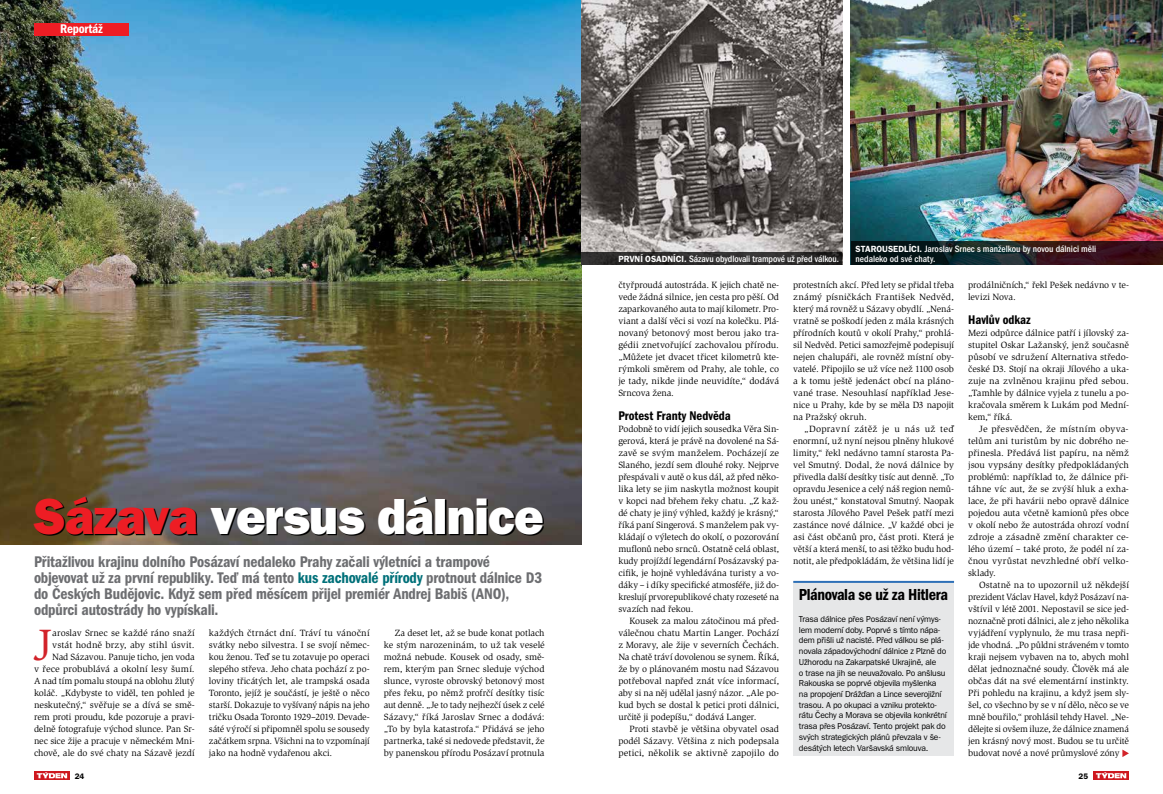
<style>
.page{position:relative;width:1163px;height:794px;background:#fff}
.page>*{position:absolute;margin:0;border:0;box-sizing:border-box;transform-origin:0 0}
.t1{font:51px "ITC Franklin Gothic Std Hvy";letter-spacing:-.02em;color:#fff}
.t2{font:45.1px "Slimbach Std";color:#d2232a}
.t3{font:16.5px "ITC Franklin Gothic Std Dm Cd";letter-spacing:-.025em;color:#000}
.t4{font:16px/16px "ITC Franklin Gothic Std Dm Cd";letter-spacing:-.01em;color:#6d6e71}
.t5{font:13px "ITC Franklin Gothic Std Dm Cd";color:#000}
.t6{font:13px "ITC Franklin Gothic Std Dm Cd";letter-spacing:-.02em;color:#fff}
.t7{font:500 condensed 9.5px "ITC Franklin Gothic Std";letter-spacing:-.005em;color:#fff}
.t8{font:9.3px/12px "Slimbach Std";letter-spacing:-.01em;color:#000;text-align:justify}
.t9{font:8.7px/10.7px "ITC Franklin Gothic Std";letter-spacing:-.02em;color:#000}
.t10{font:600 8px "ITC Franklin Gothic Std";color:#000}
.s1{color:#ed1d24}
.s2{color:#007079}
.s3{font-weight:600;font-stretch:normal;font-size:9px}
</style>
<div class="page">
<svg style="left:34px;top:771px;width:36px;height:9px"></svg>
<svg style="left:37px;top:772px;width:30px;height:6px"></svg>
<svg style="left:1093px;top:771px;width:35px;height:9px"></svg>
<svg style="left:1095px;top:772px;width:30px;height:6px"></svg>
<img style="left:0;top:0;width:581px;height:544px">
<img style="left:850px;top:0;width:312px;height:242px">
<img style="left:581px;top:0;width:261px;height:252px">
<div style="left:793px;top:581px;width:160px;height:174px;background:#e6e7e8"></div>
<hr style="left:793px;top:581px;width:160px;height:2px;background:#2d6fb7">
<div style="left:34px;top:23px;width:95px;height:12px;background:#ed1d24"></div>
<svg style="left:1122px;top:749px;width:6px;height:8px"></svg>
<svg style="left:850px;top:242px;width:312px;height:23px;background:#1f191d"></svg>
<svg style="left:581px;top:252px;width:261px;height:13px;background:#2d2c2b"></svg>
<svg style="left:35px;top:497px;width:508px;height:38px;background:#302d2c"></svg>
<h3 class="t6" style="left:60px;top:22px;width:44px">Reportáž</h3>
<h1 class="t1" style="left:33px;top:484px;width:512px"><span class="s1">Sázava</span> versus dálnice</h1>
<p class="t4" style="left:34px;top:553px;width:509px">Přitažlivou krajinu dolního Posázaví nedaleko Prahy začali výletníci a trampové objevovat už za první republiky. Teď má tento <span class="s2">kus zachovalé přírody</span> protnout dálnice D3 do Českých Budějovic. Když sem před měsícem přijel premiér Andrej Babiš (ANO), odpůrci autostrády ho vypískali.</p>
<p class="t8" style="left:34px;top:627px;width:162px;text-align:right">aroslav Srnec se každé ráno snaží vstát hodně brzy, aby stihl úsvit.<br>Nad Sázavou. Panuje ticho, jen voda<br>v řece probublává a okolní lesy šumí.<br>A nad tím pomalu stoupá na oblohu žlutý koláč. „Kdybyste to viděl, ten pohled je neskutečný,“ svěřuje se a dívá se smě&shy;rem proti proudu, kde pozoruje a pravi&shy;delně fotografuje východ slunce. Pan Sr&shy;nec sice žije a pracuje v německém Mni&shy;chově, ale do své chaty na Sázavě jezdí</p>
<p class="t8" style="left:209px;top:627px;width:162px">každých čtrnáct dní. Tráví tu vánoční svátky nebo silvestra. I se svojí němec&shy;kou ženou. Teď se tu zotavuje po operaci slepého střeva. Jeho chata pochází z po&shy;loviny třicátých let, ale trampská osada Toronto, jejíž je součástí, je ještě o něco starší. Dokazuje to vyšívaný nápis na jeho tričku Osada Toronto 1929–2019. Devade&shy;sáté výročí si připomněl spolu se sousedy začátkem srpna. Všichni na to vzpomínají jako na hodně vydařenou akci.</p>
<p class="t8" style="left:384px;top:627px;width:162px;text-indent:11px">Za deset let, až se bude konat potlach ke stým narozeninám, to už tak veselé možná nebude. Kousek od osady, smě&shy;rem, kterým pan Srnec sleduje východ slunce, vyroste obrovský betonový most přes řeku, po němž profrčí desítky tisíc aut denně. „Je to tady nejhezčí úsek z celé Sázavy,“ říká Jaroslav Srnec a dodává: „To by byla katastrofa.“ Přidává se jeho partnerka, také si nedovede představit, že by panenskou přírodu Posázaví protnula</p>
<h2 class="t2" style="left:34px;top:618px;width:20px">J</h2>
<p class="t7" style="left:855px;top:243px;width:242px"><span class="s3">STAROUSEDLÍCI.</span> Jaroslav Srnec s manželkou by novou dálnici měli</p>
<p class="t7" style="left:618px;top:253px;width:222px"><span class="s3">PRVNÍ OSADNÍCI.</span> Sázavu obydlovali trampové už před válkou.</p>
<p class="t7" style="left:855px;top:253px;width:81px">nedaleko od své chaty.</p>
<p class="t8" style="left:618px;top:279px;width:162px">čtyřproudá autostráda. K jejich chatě ne&shy;vede žádná silnice, jen cesta pro pěší. Od zaparkovaného auta to mají kilometr. Pro&shy;viant a další věci si vozí na kolečku. Plá&shy;novaný betonový most berou jako tra&shy;gédii znetvořující zachovalou přírodu. „Můžete jet dvacet třicet kilometrů kte&shy;rýmkoli směrem od Prahy, ale tohle, co je tady, nikde jinde neuvidíte,“ dodává Srncova žena.</p>
<h3 class="t5" style="left:618px;top:408px;width:114px">Protest Franty Nedvěda</h3>
<p class="t8" style="left:618px;top:423px;width:162px">Podobně to vidí jejich sousedka Věra Sin&shy;gerová, která je právě na dovolené na Sá&shy;zavě se svým manželem. Pocházejí ze Slaného, jezdí sem dlouhé roky. Nejprve přespávali v autě o kus dál, až před něko&shy;lika lety se jim naskytla možnost koupit v kopci nad břehem řeky chatu. „Z kaž&shy;dé chaty je jiný výhled, každý je krásný,“ říká paní Singerová. S manželem pak vy&shy;kládají o výletech do okolí, o pozorování muflonů nebo srnců. Ostatně celá oblast, kudy projíždí legendární Posázavský pa&shy;cifik, je hojně vyhledávána turisty a vo&shy;dáky – i díky specifické atmosféře, již do&shy;kreslují prvorepublikové chaty rozeseté na svazích nad řekou.</p>
<p class="t8" style="left:618px;top:615px;width:162px;text-indent:11px">Kousek za malou zátočinou má před&shy;válečnou chatu Martin Langer. Pochází z Moravy, ale žije v severních Čechách.<br>Na chatě tráví dovolenou se synem. Říká, že by o plánovaném mostu nad Sázavou potřeboval napřed znát více informací, aby si na něj udělal jasný názor. „Ale po&shy;kud bych se dostal k petici proti dálnici, určitě ji podepíšu,“ dodává Langer.</p>
<p class="t8" style="left:618px;top:723px;width:162px;text-indent:11px">Proti stavbě je většina obyvatel osad podél Sázavy. Většina z nich podepsala petici, několik se aktivně zapojilo do</p>
<p class="t8" style="left:793px;top:279px;width:162px">protestních akcí. Před lety se přidal třeba známý písničkách František Nedvěd, který má rovněž u Sázavy obydlí. „Nená&shy;vratně se poškodí jeden z mála krásných přírodních koutů v okolí Prahy,“ prohlá&shy;sil Nedvěd. Petici samozřejmě podepisují nejen chalupáři, ale rovněž místní oby&shy;vatelé. Připojilo se už více než 1100 osob a k tomu ještě jedenáct obcí na pláno&shy;vané trase. Nesouhlasí například Jese&shy;nice u Prahy, kde by se měla D3 napojit na Pražský okruh.</p>
<p class="t8" style="left:793px;top:423px;width:162px;text-indent:11px">„Dopravní zátěž je u nás už teď enormní, už nyní nejsou plněny hlukové limity,“ řekl nedávno tamní starosta Pa&shy;vel Smutný. Dodal, že nová dálnice by přivedla další desítky tisíc aut denně. „To opravdu Jesenice a celý náš region nemů&shy;žou unést,“ konstatoval Smutný. Naopak starosta Jílového Pavel Pešek patří mezi zastánce nové dálnice. „V každé obci je asi část občanů pro, část proti. Která je větší a která menší, to asi těžko budu hod&shy;notit, ale předpokládám, že většina lidí je</p>
<h3 class="t3" style="left:798px;top:585px;width:150px">Plánovala se už za Hitlera</h3>
<p class="t9" style="left:798px;top:613px;width:149px">Trasa dálnice přes Posázaví není výmys&shy;lem moderní doby. Poprvé s tímto nápa&shy;dem přišli už nacisté. Před válkou se plá&shy;novala západovýchodní dálnice z Plzně do Užhorodu na Zakarpatské Ukrajině, ale<br>o trase na jih se neuvažovalo. Po anšlusu Rakouska se poprvé objevila myšlenka na propojení Drážďan a Lince severojižní trasou. A po okupaci a vzniku protekto&shy;rátu Čechy a Morava se objevila konkrétní trasa přes Posázaví. Tento projekt pak do svých strategických plánů převzala v še&shy;desátých letech Varšavská smlouva.</p>
<p class="t8" style="left:968px;top:279px;width:162px">prodálničních,“ řekl Pešek nedávno v te&shy;levizi Nova.</p>
<h3 class="t5" style="left:968px;top:312px;width:64px">Havlův odkaz</h3>
<p class="t8" style="left:968px;top:327px;width:162px">Mezi odpůrce dálnice patří i jílovský za&shy;stupitel Oskar Lažanský, jenž současně působí ve sdružení Alternativa středo&shy;české D3. Stojí na okraji Jílového a uka&shy;zuje na zvlněnou krajinu před sebou. „Tamhle by dálnice vyjela z tunelu a po&shy;kračovala směrem k Lukám pod Mední&shy;kem,“ říká.</p>
<p class="t8" style="left:968px;top:423px;width:162px;text-indent:11px">Je přesvědčen, že místním obyva&shy;telům ani turistům by nic dobrého ne&shy;přinesla. Předává list papíru, na němž jsou vypsány desítky předpokládaných problémů: například to, že dálnice při&shy;táhne víc aut, že se zvýší hluk a exha&shy;lace, že při havárii nebo opravě dálnice pojedou auta včetně kamionů přes obce v okolí nebo že autostráda ohrozí vodní zdroje a zásadně změní charakter ce&shy;lého území – také proto, že podél ní za&shy;čnou vyrůstat nevzhledné obří velko&shy;sklady.</p>
<p class="t8" style="left:968px;top:579px;width:162px;text-indent:11px">Ostatně na to upozornil už někdejší prezident Václav Havel, když Posázaví na&shy;vštívil v létě 2001. Nepostavil se sice jed&shy;noznačně proti dálnici, ale z jeho několika vyjádření vyplynulo, že mu trasa nepři&shy;jde vhodná. „Po půldni stráveném v tomto kraji nejsem vybaven na to, abych mohl dělat jednoznačné soudy. Člověk má ale občas dát na své elementární instinkty.<br>Při pohledu na krajinu, a když jsem sly&shy;šel, co všechno by se v ní dělo, něco se ve mně bouřilo,“ prohlásil tehdy Havel. „Ne&shy;dělejte si ovšem iluze, že dálnice znamená jen krásný nový most. Budou se tu určitě budovat nové a nové průmyslové zóny</p>
<p class="t10" style="left:75px;top:771px;width:11px">24</p>
<p class="t10" style="left:1078px;top:771px;width:11px">25</p>
</div>
